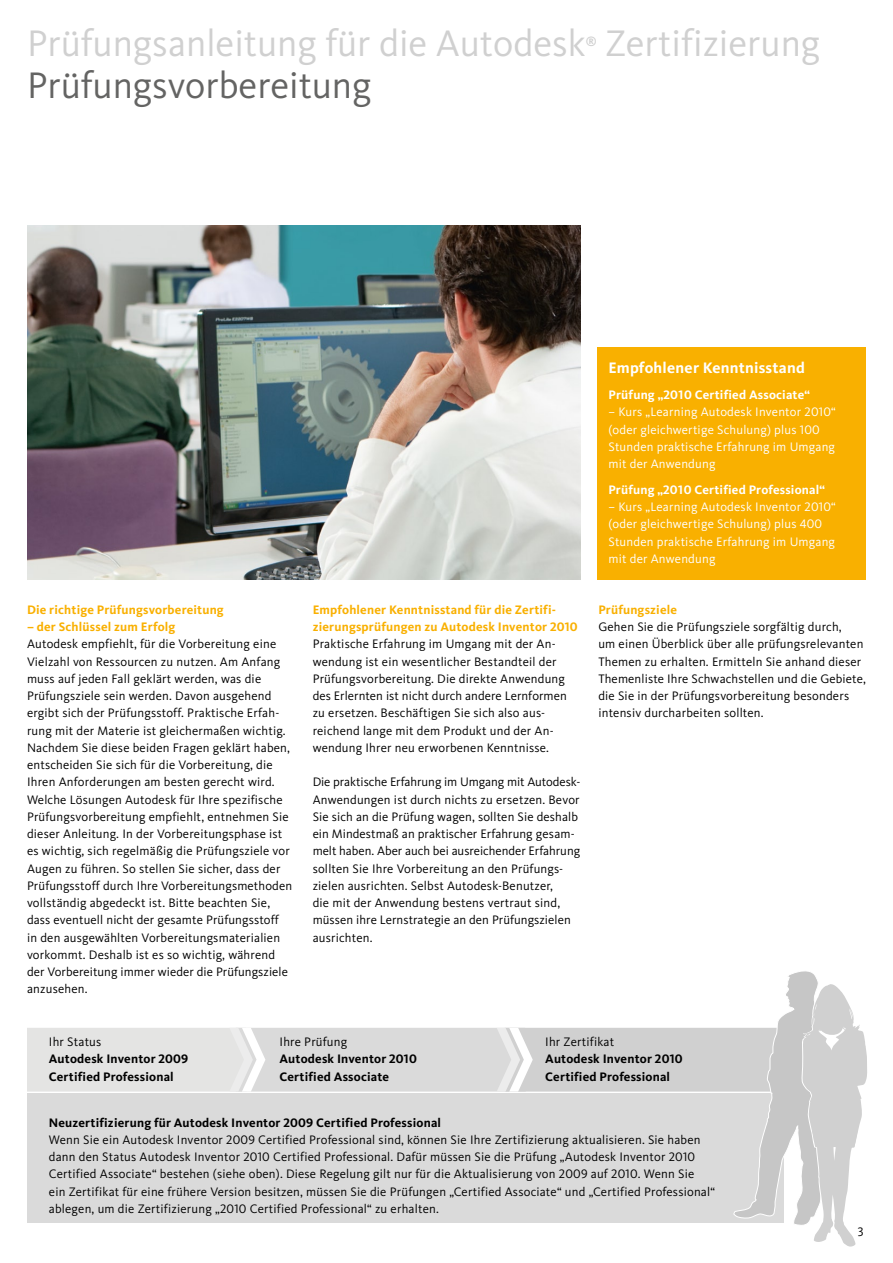
<style>
.page{position:relative;width:893px;height:1263px;background:#fff}
.page>*{position:absolute;margin:0;border:0;box-sizing:border-box;transform-origin:0 0}
.t1{font:38.25px "Kievit Pro";color:#d0d0d0}
.t2{font:38.25px "Kievit Pro";color:#646463}
.t3{font:700 15.75px "Kievit Pro";letter-spacing:.015em;color:#fff}
.t4{font:700 13.05px "Kievit Pro";color:#d0d0d0}
.t5{font:12.75px/17.2px "Kievit Pro";letter-spacing:.015em;color:#000}
.t6{font:12.75px/17.2px "Kievit Pro";letter-spacing:.015em;color:#fff}
.t7{font:700 12.75px/17.2px "Kievit Pro";letter-spacing:.015em;color:#000}
.t8{font:700 12.75px/17.2px "Kievit Pro";letter-spacing:.015em;color:#f9b000}
.t9{font:700 12.75px "Kievit Pro";letter-spacing:.015em;color:#fff}
</style>
<div class="page">
<img style="left:27px;top:225px;width:554px;height:354px">
<svg style="left:27px;top:971px;width:840px;height:275px"></svg>
<div style="left:598px;top:347px;width:268px;height:232px;background:#f9b000"></div>
<h1 class="t1" style="left:27px;top:20px;width:560px">Prüfungsanleitung für die Autodesk</h1>
<p class="t4" style="left:586px;top:33px;width:12px">®</p>
<h1 class="t1" style="left:605px;top:20px;width:217px">Zertifizierung</h1>
<h1 class="t2" style="left:27px;top:62px;width:346px">Prüfungsvorbereitung</h1>
<p class="t8" style="left:27px;top:601px;width:198px">Die richtige Prüfungsvorbereitung</p>
<p class="t8" style="left:27px;top:618px;width:150px">– der Schlüssel zum Erfolg</p>
<p class="t5" style="left:27px;top:635px;width:267px">Autodesk empfiehlt, für die Vorbereitung eine Vielzahl von Ressourcen zu nutzen. Am Anfang muss auf jeden Fall geklärt werden, was die Prüfungsziele sein werden. Davon ausgehend ergibt sich der Prüfungsstoff. Praktische Erfah&shy;rung mit der Materie ist gleichermaßen wichtig.<br>Nachdem Sie diese beiden Fragen geklärt haben, entscheiden Sie sich für die Vorbereitung, die Ihren Anforderungen am besten gerecht wird.<br>Welche Lösungen Autodesk für Ihre spezifische Prüfungsvorbereitung empfiehlt, entnehmen Sie dieser Anleitung. In der Vorbereitungsphase ist es wichtig, sich regelmäßig die Prüfungsziele vor Augen zu führen. So stellen Sie sicher, dass der Prüfungsstoff durch Ihre Vorbereitungsmethoden vollständig abgedeckt ist. Bitte beachten Sie, dass eventuell nicht der gesamte Prüfungsstoff in den ausgewählten Vorbereitungsmaterialien vorkommt. Deshalb ist es so wichtig, während der Vorbereitung immer wieder die Prüfungsziele anzusehen.</p>
<p class="t8" style="left:313px;top:601px;width:267px">Empfohlener Kenntnisstand für die Zertifi&shy;zierungsprüfungen zu Autodesk Inventor 2010</p>
<p class="t5" style="left:313px;top:635px;width:256px">Praktische Erfahrung im Umgang mit der An&shy;wendung ist ein wesentlicher Bestandteil der Prüfungsvorbereitung. Die direkte Anwendung des Erlernten ist nicht durch andere Lernformen zu ersetzen. Beschäftigen Sie sich also aus&shy;reichend lange mit dem Produkt und der An&shy;wendung Ihrer neu erworbenen Kenntnisse.</p>
<p class="t5" style="left:313px;top:773px;width:269px">Die praktische Erfahrung im Umgang mit Autodesk-Anwendungen ist durch nichts zu ersetzen. Bevor Sie sich an die Prüfung wagen, sollten Sie deshalb ein Mindestmaß an praktischer Erfahrung gesam&shy;melt haben. Aber auch bei ausreichender Erfahrung sollten Sie Ihre Vorbereitung an den Prüfungs&shy;zielen ausrichten. Selbst Autodesk-Benutzer,<br>die mit der Anwendung bestens vertraut sind, müssen ihre Lernstrategie an den Prüfungszielen ausrichten.</p>
<p class="t3" style="left:608px;top:359px;width:198px">Empfohlener Kenntnisstand</p>
<p class="t9" style="left:608px;top:387px;width:203px">Prüfung „2010 Certified Associate“</p>
<p class="t6" style="left:608px;top:403px;width:229px">– Kurs „Learning Autodesk Inventor 2010“ (oder gleichwertige Schulung) plus 100<br>Stunden praktische Erfahrung im Umgang mit der Anwendung</p>
<p class="t9" style="left:608px;top:482px;width:218px">Prüfung „2010 Certified Professional“</p>
<p class="t6" style="left:608px;top:498px;width:229px">– Kurs „Learning Autodesk Inventor 2010“ (oder gleichwertige Schulung) plus 400<br>Stunden praktische Erfahrung im Umgang mit der Anwendung</p>
<p class="t8" style="left:598px;top:601px;width:80px">Prüfungsziele</p>
<p class="t5" style="left:598px;top:618px;width:269px">Gehen Sie die Prüfungsziele sorgfältig durch,<br>um einen Überblick über alle prüfungsrelevanten Themen zu erhalten. Ermitteln Sie anhand dieser Themenliste Ihre Schwachstellen und die Gebiete, die Sie in der Prüfungsvorbereitung besonders intensiv durcharbeiten sollten.</p>
<p class="t5" style="left:49px;top:1033px;width:54px">Ihr Status</p>
<p class="t7" style="left:49px;top:1050px;width:141px">Autodesk Inventor 2009<br>Certified Professional</p>
<p class="t5" style="left:280px;top:1033px;width:69px">Ihre Prüfung</p>
<p class="t7" style="left:280px;top:1050px;width:139px">Autodesk Inventor 2010<br>Certified Associate</p>
<p class="t5" style="left:545px;top:1033px;width:70px">Ihr Zertifikat</p>
<p class="t7" style="left:545px;top:1050px;width:139px">Autodesk Inventor 2010<br>Certified Professional</p>
<p class="t7" style="left:49px;top:1113px;width:394px">Neuzertifizierung für Autodesk Inventor 2009 Certified Professional</p>
<p class="t5" style="left:49px;top:1131px;width:668px">Wenn Sie ein Autodesk Inventor 2009 Certified Professional sind, können Sie Ihre Zertifizierung aktualisieren. Sie haben dann den Status Autodesk Inventor 2010 Certified Professional. Dafür müssen Sie die Prüfung „Autodesk Inventor 2010<br>Certified Associate“ bestehen (siehe oben). Diese Regelung gilt nur für die Aktualisierung von 2009 auf 2010. Wenn Sie<br>ein Zertifikat für eine frühere Version besitzen, müssen Sie die Prüfungen „Certified Associate“ und „Certified Professional“ ablegen, um die Zertifizierung „2010 Certified Professional“ zu erhalten.</p>
<p class="t5" style="left:858px;top:1223px;width:7px">3</p>
</div>
